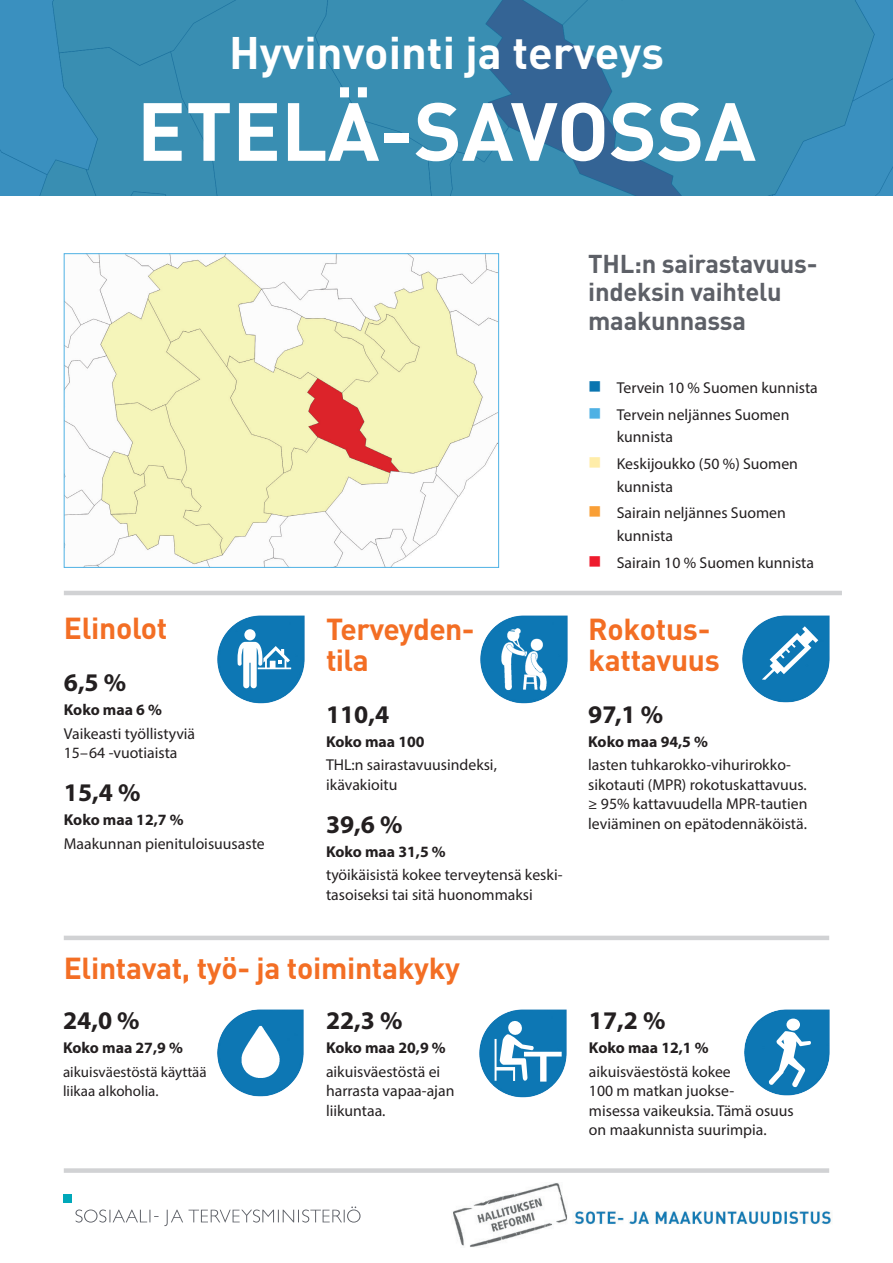
<style>
.page{position:relative;width:893px;height:1263px;background:#fff}
.page>*{position:absolute;margin:0;border:0;box-sizing:border-box;transform-origin:0 0}
.t1{font:700 81px "DIN";color:#fff}
.t2{font:700 45px "DIN";color:#fff}
.t3{font:700 30px/31.5px "DIN";letter-spacing:-.01em;color:#f36e24}
.t4{font:700 25.5px/28.5px "DIN";letter-spacing:-.01em;color:#5d6067}
.t5{font:700 25.5px "Myriad Pro";color:#231f20}
.t6{font:15.75px/19.5px "Myriad Pro";color:#231f20}
.t7{font:700 15.75px "Myriad Pro";color:#231f20}
.t8{font:15px/19.5px "Myriad Pro";color:#231f20}
.s1{color:#0a75b0}
.s2{color:#4fb1e4}
.s3{color:#ffeda9}
.s4{color:#f99f36}
.s5{color:#ee1b2d}
</style>
<div class="page">
<svg style="left:0;top:0;width:893px;height:195px;background:#388ab0"></svg>
<hr style="left:64px;top:591px;width:778px;height:4px;background:#d1d2d4">
<hr style="left:64px;top:936px;width:765px;height:4px;background:#d1d2d4">
<img style="left:217px;top:615px;width:88px;height:89px">
<svg style="left:238px;top:642px;width:53px;height:46px"></svg>
<div style="left:244px;top:629px;width:12px;height:11px;background:#fff;border-radius:50%"></div>
<img style="left:480px;top:615px;width:88px;height:89px">
<img style="left:496px;top:625px;width:66px;height:69px">
<img style="left:66px;top:255px;width:431px;height:311px">
<div style="left:64px;top:253px;width:435px;height:315px;border:1px solid #4fb1e4"></div>
<div style="left:64px;top:1168px;width:765px;height:5px;background:#d1d2d4"></div>
<div style="left:64px;top:1194px;width:8px;height:9px;background:#00a8b9"></div>
<svg style="left:75px;top:1209px;width:108px;height:17px"></svg>
<svg style="left:189px;top:1206px;width:172px;height:16px"></svg>
<img style="left:742px;top:615px;width:88px;height:88px">
<svg style="left:762px;top:626px;width:56px;height:54px"></svg>
<img style="left:217px;top:1009px;width:87px;height:88px">
<img style="left:235px;top:1016px;width:52px;height:67px">
<img style="left:744px;top:1009px;width:86px;height:87px">
<svg style="left:768px;top:1031px;width:43px;height:56px"></svg>
<div style="left:786px;top:1018px;width:14px;height:13px;background:#fff;border-radius:50%"></div>
<img style="left:479px;top:1009px;width:88px;height:89px">
<img style="left:453px;top:1183px;width:379px;height:64px">
<svg style="left:495px;top:1020px;width:67px;height:61px"></svg>
<h2 class="t2" style="left:229px;top:24px;width:436px">Hyvinvointi ja terveys</h2>
<h1 class="t1" style="left:137px;top:79px;width:621px">ETELÄ-SAVOSSA</h1>
<h3 class="t4" style="left:588px;top:248px;width:231px">THL:n sairastavuus&shy;indeksin vaihtelu maakunnassa</h3>
<p class="t6" style="left:588px;top:378px;width:231px"><span class="s1">■</span> Tervein 10 % Suomen kunnista</p>
<p class="t6" style="left:617px;top:403px;width:174px;line-height:22.5px;text-indent:-28px"><span class="s2">■</span> Tervein neljännes Suomen kunnista</p>
<p class="t6" style="left:617px;top:452px;width:183px;line-height:22.5px;text-indent:-28px"><span class="s3">■</span> Keskijoukko (50 %) Suomen kunnista</p>
<p class="t6" style="left:617px;top:502px;width:171px;line-height:22.5px;text-indent:-28px"><span class="s4">■</span> Sairain neljännes Suomen kunnista</p>
<p class="t6" style="left:588px;top:552px;width:227px"><span class="s5">■</span> Sairain 10 % Suomen kunnista</p>
<h3 class="t3" style="left:64px;top:611px;width:105px">Elinolot</h3>
<h3 class="t5" style="left:64px;top:666px;width:64px">6,5 %</h3>
<p class="t7" style="left:64px;top:699px;width:100px">Koko maa 6 %</p>
<p class="t6" style="left:64px;top:723px;width:133px">Vaikeasti työllistyviä<br>15–64 -vuotiaista</p>
<h3 class="t5" style="left:64px;top:776px;width:78px">15,4 %</h3>
<p class="t7" style="left:64px;top:809px;width:121px">Koko maa 12,7 %</p>
<p class="t6" style="left:64px;top:833px;width:202px">Maakunnan pienituloisuusaste</p>
<h3 class="t3" style="left:326px;top:612px;width:150px">Terveyden&shy;tila</h3>
<h3 class="t5" style="left:326px;top:698px;width:65px">110,4</h3>
<p class="t7" style="left:326px;top:731px;width:100px">Koko maa 100</p>
<p class="t6" style="left:326px;top:755px;width:172px">THL:n sairastavuusindeksi, ikävakioitu</p>
<h3 class="t5" style="left:326px;top:808px;width:78px">39,6 %</h3>
<p class="t7" style="left:326px;top:841px;width:121px">Koko maa 31,5 %</p>
<p class="t6" style="left:326px;top:865px;width:238px">työikäisistä kokee terveytensä keski&shy;tasoiseksi tai sitä huonommaksi</p>
<h3 class="t3" style="left:588px;top:612px;width:133px">Rokotus&shy;kattavuus</h3>
<h3 class="t5" style="left:588px;top:698px;width:77px">97,1 %</h3>
<p class="t7" style="left:588px;top:731px;width:121px">Koko maa 94,5 %</p>
<p class="t6" style="left:588px;top:755px;width:221px">lasten tuhkarokko-vihurirokko&shy;sikotauti (MPR) rokotuskattavuus. ≥ 95% kattavuudella MPR-tautien leviäminen on epätodennäköistä.</p>
<h3 class="t3" style="left:64px;top:951px;width:398px">Elintavat, työ- ja toimintakyky</h3>
<h3 class="t5" style="left:63px;top:1004px;width:78px">24,0 %</h3>
<p class="t7" style="left:63px;top:1037px;width:121px">Koko maa 27,9 %</p>
<p class="t8" style="left:63px;top:1061px;width:145px">aikuisväestöstä käyttää liikaa alkoholia.</p>
<h3 class="t5" style="left:326px;top:1004px;width:78px">22,3 %</h3>
<p class="t7" style="left:326px;top:1037px;width:121px">Koko maa 20,9 %</p>
<p class="t6" style="left:326px;top:1062px;width:130px">aikuisväestöstä ei harrasta vapaa-ajan liikuntaa.</p>
<h3 class="t5" style="left:589px;top:1004px;width:78px">17,2 %</h3>
<p class="t7" style="left:589px;top:1037px;width:121px">Koko maa 12,1 %</p>
<p class="t6" style="left:589px;top:1062px;width:206px">aikuisväestöstä kokee<br>100 m matkan juokse-<br>misessa vaikeuksia. Tämä osuus on maakunnista suurimpia.</p>
</div>
